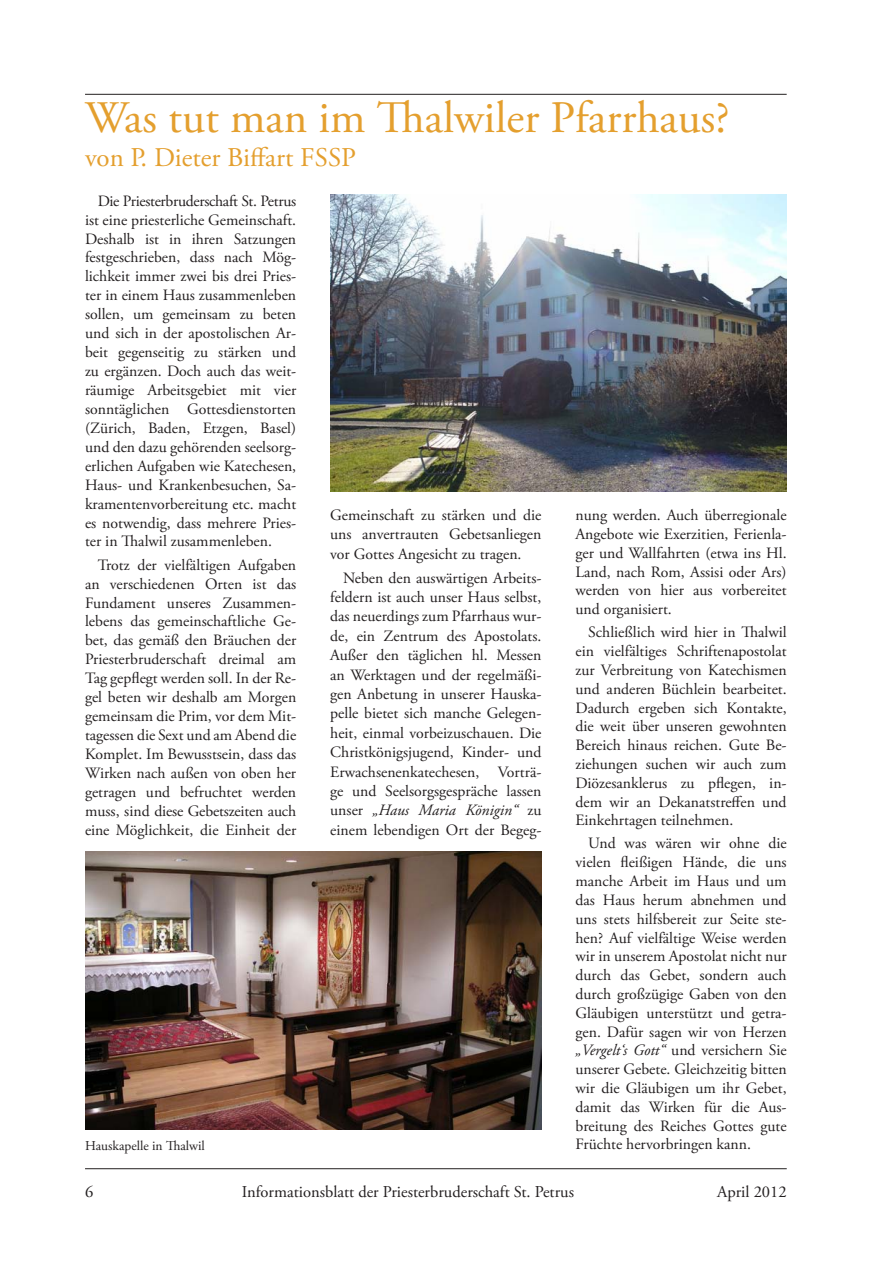
<style>
.page{position:relative;width:893px;height:1263px;background:#fff}
.page>*{position:absolute;margin:0;border:0;box-sizing:border-box;transform-origin:0 0}
.t1{font:45px "Adobe Garamond Pro";color:#e49f2e}
.t2{font:27px "Adobe Garamond Pro";color:#e49f2e}
.t3{font:16.5px "Adobe Garamond Pro";color:#231f20}
.t4{font:15.75px/18.9px "Adobe Garamond Pro";color:#231f20;text-align:justify}
.t5{font:13.5px "Adobe Garamond Pro";color:#231f20}
.s1{font-style:italic}
</style>
<div class="page">
<hr style="left:85px;top:1168px;width:702px;height:1px;background:#231f20">
<hr style="left:85px;top:94px;width:702px;height:1px;background:#231f20">
<img style="left:330px;top:194px;width:457px;height:298px">
<img style="left:85px;top:852px;width:456px;height:278px">
<h1 class="t1" style="left:85px;top:91px;width:646px">Was tut man im Thalwiler Pfarrhaus?</h1>
<h2 class="t2" style="left:85px;top:142px;width:272px">von P. Dieter Biffart FSSP</h2>
<p class="t4" style="left:85px;top:192px;width:213px;text-indent:13px">Die Priesterbruderschaft St. Petrus ist eine priesterliche Gemeinschaft.<br>Deshalb ist in ihren Satzungen festgeschrieben, dass nach Mög&shy;lichkeit immer zwei bis drei Pries&shy;ter in einem Haus zusammenleben sollen, um gemeinsam zu beten und sich in der apostolischen Ar&shy;beit gegenseitig zu stärken und zu ergänzen. Doch auch das weit&shy;räumige Arbeitsgebiet mit vier sonntäglichen Gottesdienstorten (Zürich, Baden, Etzgen, Basel) und den dazu gehörenden seelsorg&shy;erlichen Aufgaben wie Katechesen, Haus- und Krankenbesuchen, Sa&shy;kramentenvorbereitung etc. macht es notwendig, dass mehrere Pries&shy;ter in Thalwil zusammenleben.</p>
<p class="t4" style="left:85px;top:556px;width:213px;text-indent:13px">Trotz der vielfältigen Aufgaben an verschiedenen Orten ist das Fundament unseres Zusammen&shy;lebens das gemeinschaftliche Ge&shy;bet, das gemäß den Bräuchen der Priesterbruderschaft dreimal am Tag gepflegt werden soll. In der Re&shy;gel beten wir deshalb am Morgen gemeinsam die Prim, vor dem Mit&shy;tagessen die Sext und am Abend die Komplet. Im Bewusstsein, dass das Wirken nach außen von oben her getragen und befruchtet werden muss, sind diese Gebetszeiten auch eine Möglichkeit, die Einheit der</p>
<p class="t4" style="left:330px;top:506px;width:213px;line-height:19.4px">Gemeinschaft zu stärken und die uns anvertrauten Gebetsanliegen vor Gottes Angesicht zu tragen.</p>
<p class="t4" style="left:330px;top:568px;width:213px;line-height:19.4px;text-indent:13px">Neben den auswärtigen Arbeits&shy;feldern ist auch unser Haus selbst, das neuerdings zum Pfarrhaus wur&shy;de, ein Zentrum des Apostolats.<br>Außer den täglichen hl. Messen an Werktagen und der regelmäßi&shy;gen Anbetung in unserer Hauska&shy;pelle bietet sich manche Gelegen&shy;heit, einmal vorbeizuschauen. Die Christkönigsjugend, Kinder- und Erwachsenenkatechesen, Vorträ&shy;ge und Seelsorgsgespräche lassen unser <span class="s1">„Haus Maria Königin“</span> zu einem lebendigen Ort der Begeg-</p>
<p class="t4" style="left:575px;top:506px;width:213px">nung werden. Auch überregionale Angebote wie Exerzitien, Ferienla&shy;ger und Wallfahrten (etwa ins Hl.<br>Land, nach Rom, Assisi oder Ars) werden von hier aus vorbereitet und organisiert.</p>
<p class="t4" style="left:575px;top:623px;width:213px;text-indent:13px">Schließlich wird hier in Thalwil ein vielfältiges Schriftenapostolat zur Verbreitung von Katechismen und anderen Büchlein bearbeitet.<br>Dadurch ergeben sich Kontakte, die weit über unseren gewohnten Bereich hinaus reichen. Gute Be&shy;ziehungen suchen wir auch zum Diözesanklerus zu pflegen, in&shy;dem wir an Dekanatstreffen und Einkehrtagen teilnehmen.</p>
<p class="t4" style="left:575px;top:835px;width:213px;text-indent:13px">Und was wären wir ohne die vielen fleißigen Hände, die uns manche Arbeit im Haus und um das Haus herum abnehmen und uns stets hilfsbereit zur Seite ste&shy;hen? Auf vielfältige Weise werden wir in unserem Apostolat nicht nur durch das Gebet, sondern auch durch großzügige Gaben von den Gläubigen unterstützt und getra&shy;gen. Dafür sagen wir von Herzen <span class="s1">„Vergelt‘s Gott“</span> und versichern Sie unserer Gebete. Gleichzeitig bitten wir die Gläubigen um ihr Gebet, damit das Wirken für die Aus&shy;breitung des Reiches Gottes gute</p>
<p class="t5" style="left:85px;top:1137px;width:121px">Hauskapelle in Thalwil</p>
<p class="t4" style="left:575px;top:1135px;width:177px">Früchte hervorbringen kann.</p>
<p class="t3" style="left:85px;top:1181px;width:10px">6</p>
<p class="t3" style="left:242px;top:1181px;width:334px">Informationsblatt der Priesterbruderschaft St. Petrus</p>
<p class="t3" style="left:717px;top:1181px;width:71px">April 2012</p>
</div>
